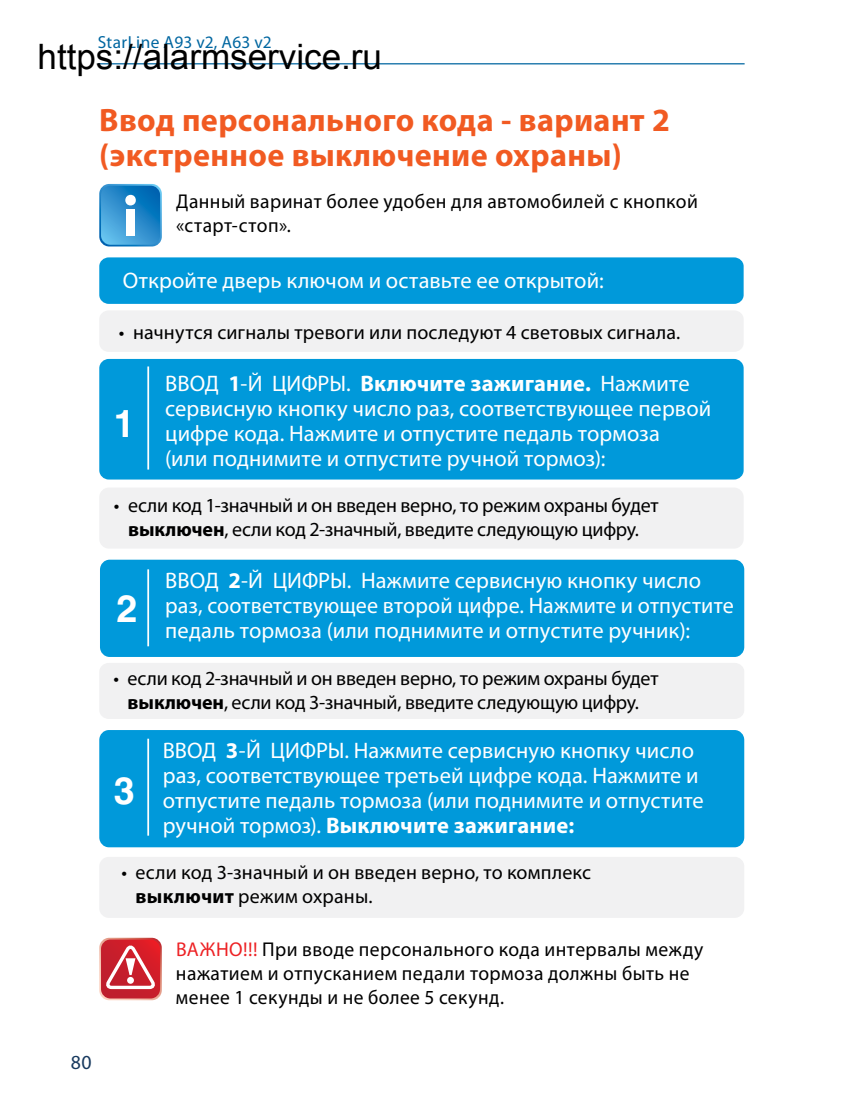
<style>
.page{position:relative;width:851px;height:1099px;background:#fff}
.page>*{position:absolute;margin:0;border:0;box-sizing:border-box;transform-origin:0 0}
.t1{font:700 37.5px "Helios";color:#fff}
.t2{font:700 32.5px/35px "Myriad Pro";letter-spacing:.01em;color:#f15a22}
.t3{font:22.5px/25px "Myriad Pro";letter-spacing:.005em;color:#fff}
.t4{font:20px/24px "Myriad Pro";letter-spacing:.01em;color:#000}
.t5{font:20px/24px "Myriad Pro";letter-spacing:-.01em;color:#000;text-align:center}
.t6{font:20px "Myriad Pro";color:#17395e}
.t7{font:17.5px "Myriad Pro";letter-spacing:.01em;color:#0066a0}
.s1{font-weight:700}
.s2{color:#ed2124}
</style>
<div class="page">
<hr style="left:98px;top:63px;width:646px;height:1px;background:#0066a0">
<svg style="left:99px;top:184px;width:63px;height:62px"></svg>
<div style="left:125px;top:195px;width:11px;height:10px;background:#fff;border-radius:50%"></div>
<div style="left:126px;top:209px;width:9px;height:26px;background:#fff"></div>
<div style="left:99px;top:359px;width:644px;height:120px;background:#0099da;border-radius:9px"></div>
<div style="left:99px;top:487px;width:644px;height:61px;background:#f1f1f2;border-radius:10px"></div>
<div style="left:99px;top:310px;width:644px;height:42px;background:#f1f1f2;border-radius:9px"></div>
<div style="left:99px;top:257px;width:644px;height:47px;background:#0099da;border-radius:9px"></div>
<hr style="left:147px;top:366px;width:2px;height:103px;background:#fff">
<div style="left:100px;top:559px;width:644px;height:98px;background:#0099da;border-radius:10px"></div>
<div style="left:99px;top:663px;width:645px;height:56px;background:#f1f1f2;border-radius:9px"></div>
<hr style="left:147px;top:569px;width:2px;height:77px;background:#fff">
<div style="left:99px;top:730px;width:645px;height:117px;background:#0099da;border-radius:10px"></div>
<div style="left:99px;top:856px;width:645px;height:61px;background:#f1f1f2;border-radius:10px"></div>
<hr style="left:147px;top:738px;width:2px;height:97px;background:#fff">
<svg style="left:99px;top:937px;width:63px;height:63px"></svg>
<svg style="left:127px;top:976px;width:7px;height:7px"></svg>
<p class="t7" style="left:98px;top:32px;width:175px">StarLine A93 v2, A63 v2</p>
<h2 class="t2" style="left:99px;top:101px;width:572px">Ввод персонального кода - вариант 2 (экстренное выключение охраны)</h2>
<p class="t4" style="left:176px;top:189px;width:523px">Данный варинат более удобен для автомобилей с кнопкой «старт-стоп».</p>
<p class="t3" style="left:123px;top:267px;width:482px">Откройте дверь ключом и оставьте ее открытой:</p>
<p class="t4" style="left:119px;top:320px;width:563px">• начнутся сигналы тревоги или последуют 4 световых сигнала.</p>
<p class="t3" style="left:165px;top:370px;width:547px">ВВОД <span class="s1">1</span>-Й ЦИФРЫ. <span class="s1">Включите зажигание.</span> Нажмите сервисную кнопку число раз, соответствующее первой цифре кода. Нажмите и отпустите педаль тормоза<br>(или поднимите и отпустите ручной тормоз):</p>
<p class="t5" style="left:114px;top:493px;width:546px">• если код 1-значный и он введен верно, то режим охраны будет <span class="s1">выключен</span>, если код 2-значный, введите следующую цифру.</p>
<h1 class="t1" style="left:114px;top:402px;width:23px">1</h1>
<p class="t3" style="left:165px;top:568px;width:570px">ВВОД <span class="s1">2</span>-Й ЦИФРЫ. Нажмите сервисную кнопку число раз, соответствующее второй цифре. Нажмите и отпустите педаль тормоза (или поднимите и отпустите ручник):</p>
<p class="t5" style="left:113px;top:666px;width:546px">• если код 2-значный и он введен верно, то режим охраны будет <span class="s1">выключен</span>, если код 3-значный, введите следующую цифру.</p>
<h1 class="t1" style="left:116px;top:586px;width:23px">2</h1>
<p class="t6" style="left:71px;top:1049px;width:22px">80</p>
<p class="t3" style="left:163px;top:737px;width:542px">ВВОД <span class="s1">3</span>-Й ЦИФРЫ. Нажмите сервисную кнопку число раз, соответствующее третьей цифре кода. Нажмите и отпустите педаль тормоза (или поднимите и отпустите ручной тормоз). <span class="s1">Выключите зажигание:</span></p>
<p class="t4" style="left:136px;top:859px;width:457px;text-indent:-14px">• если код 3-значный и он введен верно, то комплекс <span class="s1">выключит</span> режим охраны.</p>
<p class="t4" style="left:176px;top:937px;width:528px"><span class="s2">ВАЖНО!!!</span> При вводе персонального кода интервалы между нажатием и отпусканием педали тормоза должны быть не менее 1 секунды и не более 5 секунд.</p>
<h1 class="t1" style="left:114px;top:768px;width:23px">3</h1>
</div>
